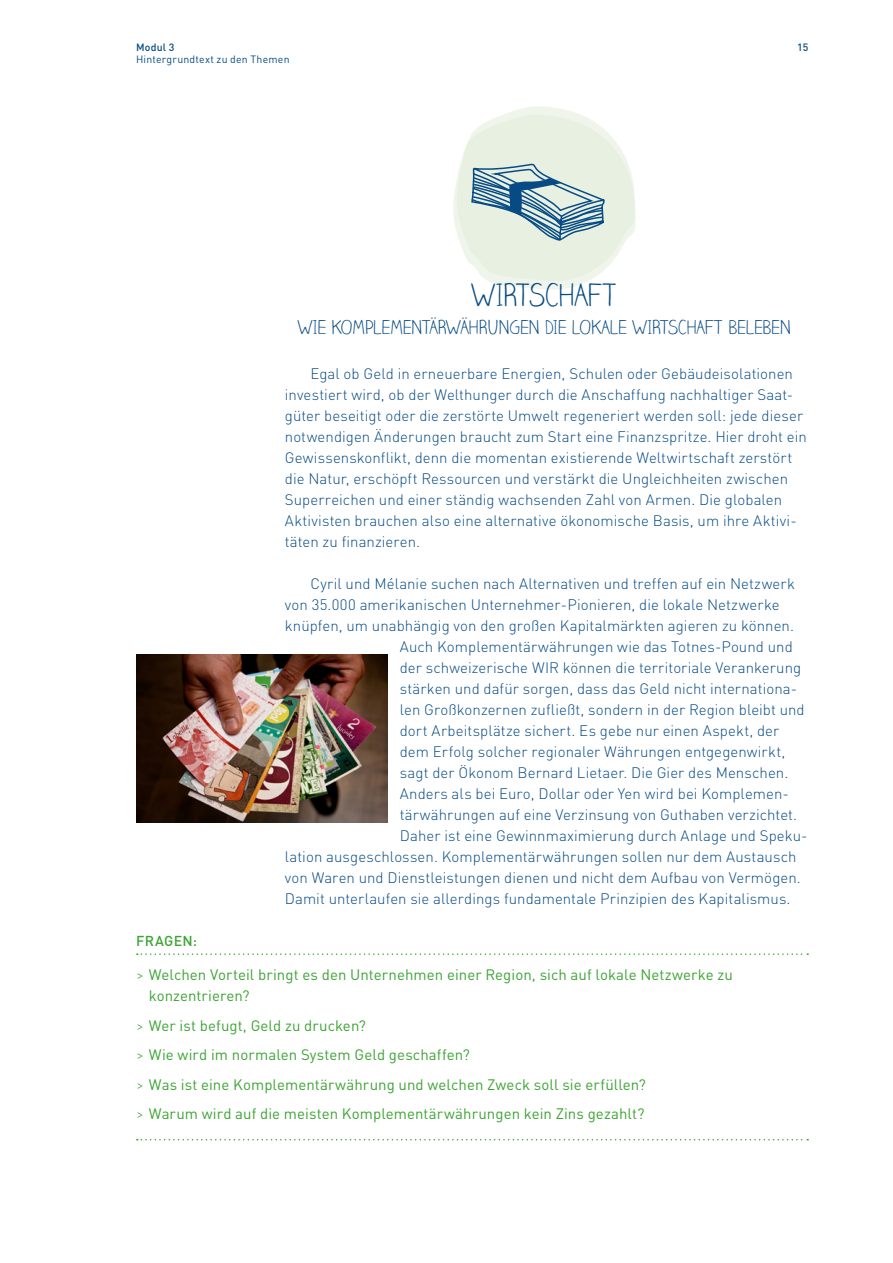
<style>
.page{position:relative;width:893px;height:1263px;background:#fff}
.page>*{position:absolute;margin:0;border:0;box-sizing:border-box;transform-origin:0 0}
.t1{font:300 31.5px "Claire Hand";letter-spacing:-.01em;color:#074b85}
.t2{font:300 19.5px "Claire Hand";letter-spacing:-.015em;color:#074b85}
.t3{font:300 15px/21px "DIN Pro";letter-spacing:.005em;color:#074b85}
.t4{font:15px/29.5px "DIN Pro";letter-spacing:.005em;color:#3da434}
.t5{font:500 14.25px "DIN Pro";letter-spacing:.02em;color:#3da434}
.t6{font:10.5px "DIN Pro";letter-spacing:.02em;color:#074b85}
.t7{font:500 10.5px "DIN Pro";letter-spacing:.02em;color:#074b85}
.s1{font-weight:300}
</style>
<div class="page">
<svg style="left:137px;top:953px;width:671px;height:2px"></svg>
<svg style="left:137px;top:1139px;width:671px;height:1px"></svg>
<svg style="left:453px;top:106px;width:182px;height:184px"></svg>
<img style="left:136px;top:655px;width:251px;height:167px">
<p class="t7" style="left:136px;top:38px;width:40px">Modul 3</p>
<p class="t7" style="left:797px;top:38px;width:13px">15</p>
<p class="t6" style="left:136px;top:51px;width:155px">Hintergrundtext zu den Themen</p>
<h1 class="t1" style="left:471px;top:276px;width:147px">WIRTSCHAFT</h1>
<h2 class="t2" style="left:298px;top:316px;width:495px">WIE KOMPLEMENTÄRWÄHRUNGEN DIE LOKALE WIRTSCHAFT BELEBEN</h2>
<p class="t3" style="left:285px;top:362px;width:523px;text-indent:26px">Egal ob Geld in erneuerbare Energien, Schulen oder Gebäudeisolationen investiert wird, ob der Welthunger durch die Anschaffung nachhaltiger Saat&shy;güter beseitigt oder die zerstörte Umwelt regeneriert werden soll: jede dieser notwendigen Änderungen braucht zum Start eine Finanzspritze. Hier droht ein Gewissenskonflikt, denn die momentan existierende Weltwirtschaft zerstört die Natur, erschöpft Ressourcen und verstärkt die Ungleichheiten zwischen Superreichen und einer ständig wachsenden Zahl von Armen. Die globalen Aktivisten brauchen also eine alternative ökonomische Basis, um ihre Aktivi&shy;täten zu finanzieren.</p>
<p class="t3" style="left:310px;top:572px;width:486px">Cyril und Mélanie suchen nach Alternativen und treffen auf ein Netzwerk</p>
<p class="t3" style="left:285px;top:593px;width:496px">von 35.000 amerikanischen Unternehmer-Pionieren, die lokale Netzwerke</p>
<p class="t3" style="left:285px;top:614px;width:511px">knüpfen, um unabhängig von den großen Kapitalmärkten agieren zu können.</p>
<p class="t3" style="left:400px;top:635px;width:394px">Auch Komplementärwährungen wie das Totnes-Pound und</p>
<p class="t3" style="left:400px;top:656px;width:403px">der schweizerische WIR können die territoriale Verankerung</p>
<p class="t3" style="left:400px;top:677px;width:399px">stärken und dafür sorgen, dass das Geld nicht internationa-</p>
<p class="t3" style="left:400px;top:698px;width:406px">len Großkonzernen zufließt, sondern in der Region bleibt und</p>
<p class="t3" style="left:400px;top:719px;width:381px">dort Arbeitsplätze sichert. Es gebe nur einen Aspekt, der</p>
<p class="t3" style="left:400px;top:740px;width:387px">dem Erfolg solcher regionaler Währungen entgegenwirkt,</p>
<p class="t3" style="left:400px;top:761px;width:390px">sagt der Ökonom Bernard Lietaer. Die Gier des Menschen.</p>
<p class="t3" style="left:400px;top:782px;width:391px">Anders als bei Euro, Dollar oder Yen wird bei Komplemen-</p>
<p class="t3" style="left:400px;top:803px;width:399px">tärwährungen auf eine Verzinsung von Guthaben verzichtet.</p>
<p class="t3" style="left:400px;top:824px;width:409px">Daher ist eine Gewinnmaximierung durch Anlage und Speku-</p>
<p class="t3" style="left:285px;top:845px;width:513px">lation ausgeschlossen. Komplementärwährungen sollen nur dem Austausch</p>
<p class="t3" style="left:285px;top:866px;width:517px">von Waren und Dienstleistungen dienen und nicht dem Aufbau von Vermögen.</p>
<p class="t3" style="left:285px;top:887px;width:507px">Damit unterlaufen sie allerdings fundamentale Prinzipien des Kapitalismus.</p>
<p class="t5" style="left:136px;top:930px;width:63px">FRAGEN:</p>
<p class="t4" style="left:149px;top:963px;width:586px;line-height:21px;text-indent:-13px"><span class="s1">&gt;</span> Welchen Vorteil bringt es den Unternehmen einer Region, sich auf lokale Netzwerke zu konzentrieren?</p>
<p class="t4" style="left:136px;top:1009px;width:511px"><span class="s1">&gt;</span> Wer ist befugt, Geld zu drucken?<br><span class="s1">&gt;</span> Wie wird im normalen System Geld geschaffen?<br><span class="s1">&gt;</span> Was ist eine Komplementärwährung und welchen Zweck soll sie erfüllen? <span class="s1">&gt;</span> Warum wird auf die meisten Komplementärwährungen kein Zins gezahlt?</p>
</div>
